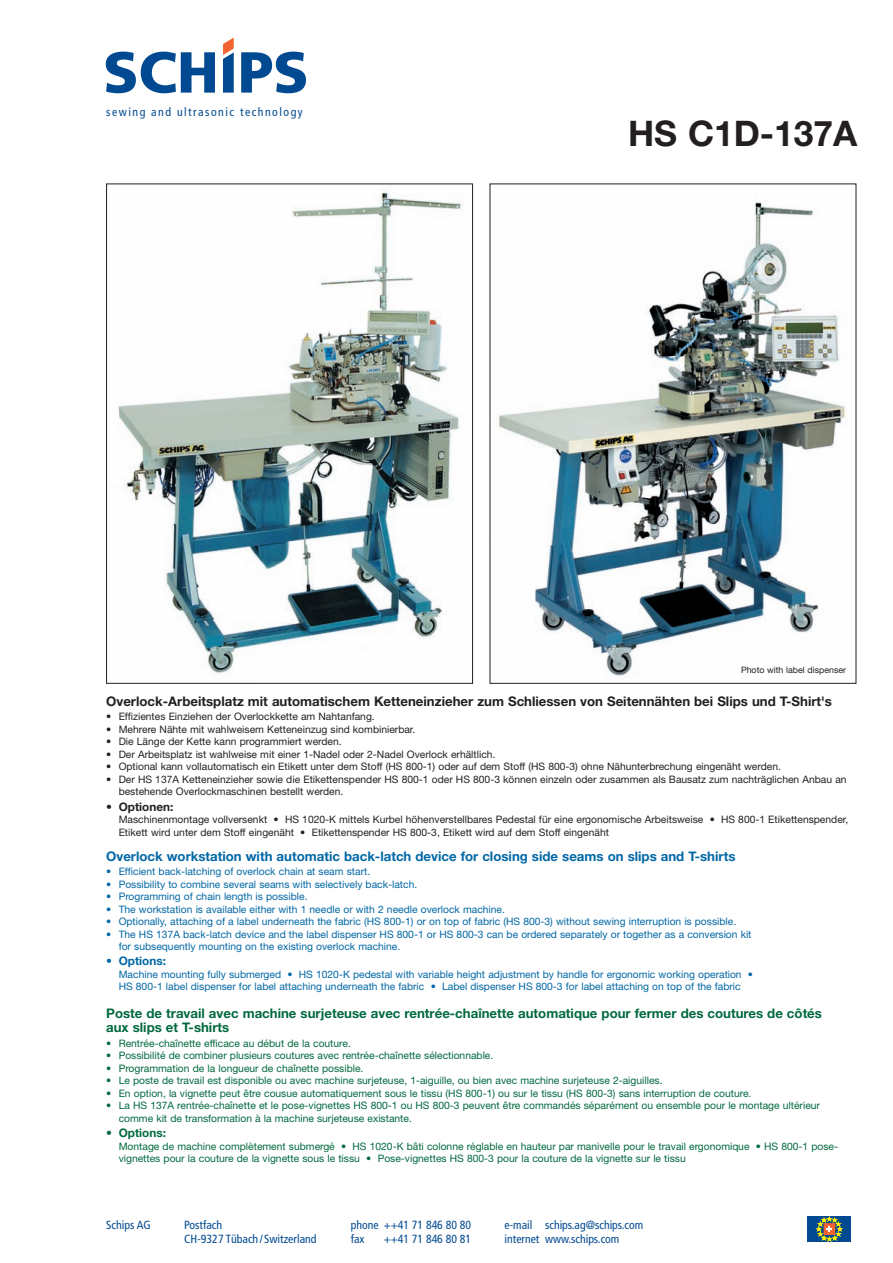
<style>
.page{position:relative;width:893px;height:1263px;background:#fff}
.page>*{position:absolute;margin:0;border:0;box-sizing:border-box;transform-origin:0 0}
.t1{font:700 35.25px "Helvetica Neue";color:#231f20}
.t2{font:700 13.2px/14.7px "Helvetica Neue";color:#00693f}
.t3{font:700 13.2px "Helvetica Neue";color:#231f20}
.t4{font:700 13.2px "Helvetica Neue";color:#0067a5}
.t5{font:condensed 11.85px/13.5px "Frutiger";color:#014990}
.t6{font:condensed 11.85px "Frutiger";letter-spacing:.125em;color:#014990}
.t7{font:700 11.7px "Helvetica Neue";color:#231f20}
.t8{font:700 11.7px "Helvetica Neue";color:#0067a5}
.t9{font:700 11.7px "Helvetica Neue";color:#00693f}
.t10{font:10.35px/12.5px "Helvetica Neue";color:#00693f}
.t11{font:10.35px/12.5px "Helvetica Neue";color:#231f20}
.t12{font:10.35px/12.5px "Helvetica Neue";color:#0067a5}
.t13{font:8.85px "Helvetica Neue";color:#231f20}
</style>
<div class="page">
<svg style="left:106px;top:52px;width:109px;height:41px"></svg>
<svg style="left:223px;top:38px;width:11px;height:55px"></svg>
<svg style="left:241px;top:52px;width:65px;height:41px"></svg>
<div style="left:808px;top:1216px;width:43px;height:26px;background:#014990"></div>
<svg style="left:816px;top:1217px;width:26px;height:24px"></svg>
<img style="left:118px;top:191px;width:345px;height:483px">
<img style="left:498px;top:202px;width:349px;height:474px">
<p class="t6" style="left:106px;top:105px;width:198px">sewing and ultrasonic technology</p>
<h1 class="t1" style="left:628px;top:112px;width:231px">HS C1D-137A</h1>
<p class="t13" style="left:741px;top:665px;width:107px">Photo with label dispenser</p>
<p class="t3" style="left:106px;top:693px;width:727px">Overlock-Arbeitsplatz mit automatischem Ketteneinzieher zum Schliessen von Seitennähten bei Slips und T-Shirt's</p>
<p class="t11" style="left:106px;top:710px;width:270px">• Effizientes Einziehen der Overlockkette am Nahtanfang.</p>
<p class="t11" style="left:106px;top:723px;width:311px">• Mehrere Nähte mit wahlweisem Ketteneinzug sind kombinierbar.</p>
<p class="t11" style="left:106px;top:735px;width:237px">• Die Länge der Kette kann programmiert werden.</p>
<p class="t11" style="left:106px;top:748px;width:391px">• Der Arbeitsplatz ist wahlweise mit einer 1-Nadel oder 2-Nadel Overlock erhältlich.</p>
<p class="t11" style="left:106px;top:760px;width:676px">• Optional kann vollautomatisch ein Etikett unter dem Stoff (HS 800-1) oder auf dem Stoff (HS 800-3) ohne Nähunterbrechung eingenäht werden.</p>
<p class="t11" style="left:119px;top:773px;width:729px;text-indent:-13px">• Der HS 137A Ketteneinzieher sowie die Etikettenspender HS 800-1 oder HS 800-3 können einzeln oder zusammen als Bausatz zum nachträglichen Anbau an bestehende Overlockmaschinen bestellt werden.</p>
<p class="t7" style="left:106px;top:799px;width:69px">• Optionen:</p>
<p class="t11" style="left:119px;top:813px;width:731px">Maschinenmontage vollversenkt • HS 1020-K mittels Kurbel höhenverstellbares Pedestal für eine ergonomische Arbeitsweise • HS 800-1 Etikettenspender,<br>Etikett wird unter dem Stoff eingenäht • Etikettenspender HS 800-3, Etikett wird auf dem Stoff eingenäht</p>
<p class="t4" style="left:106px;top:848px;width:631px">Overlock workstation with automatic back-latch device for closing side seams on slips and T-shirts</p>
<p class="t12" style="left:106px;top:865px;width:266px">• Efficient back-latching of overlock chain at seam start.</p>
<p class="t12" style="left:106px;top:877px;width:313px">• Possibility to combine several seams with selectively back-latch.</p>
<p class="t12" style="left:106px;top:890px;width:203px">• Programming of chain length is possible.</p>
<p class="t12" style="left:106px;top:902px;width:400px">• The workstation is available either with 1 needle or with 2 needle overlock machine.</p>
<p class="t12" style="left:106px;top:915px;width:631px">• Optionally, attaching of a label underneath the fabric (HS 800-1) or on top of fabric (HS 800-3) without sewing interruption is possible.</p>
<p class="t12" style="left:119px;top:927px;width:634px;text-indent:-13px">• The HS 137A back-latch device and the label dispenser HS 800-1 or HS 800-3 can be ordered separately or together as a conversion kit for subsequently mounting on the existing overlock machine.</p>
<p class="t8" style="left:106px;top:954px;width:61px">• Options:</p>
<p class="t12" style="left:119px;top:968px;width:636px">Machine mounting fully submerged • HS 1020-K pedestal with variable height adjustment by handle for ergonomic working operation •<br>HS 800-1 label dispenser for label attaching underneath the fabric • Label dispenser HS 800-3 for label attaching on top of the fabric</p>
<p class="t2" style="left:106px;top:1005px;width:717px">Poste de travail avec machine surjeteuse avec rentrée-chaînette automatique pour fermer des coutures de côtés aux slips et T-shirts</p>
<p class="t10" style="left:106px;top:1037px;width:246px">• Rentrée-chaînette efficace au début de la couture.</p>
<p class="t10" style="left:106px;top:1049px;width:389px">• Possibilité de combiner plusieurs coutures avec rentrée-chaînette sélectionnable.</p>
<p class="t10" style="left:106px;top:1062px;width:259px">• Programmation de la longueur de chaînette possible.</p>
<p class="t10" style="left:106px;top:1074px;width:558px">• Le poste de travail est disponible ou avec machine surjeteuse, 1-aiguille, ou bien avec machine surjeteuse 2-aiguilles.</p>
<p class="t10" style="left:106px;top:1087px;width:647px">• En option, la vignette peut être cousue automatiquement sous le tissu (HS 800-1) ou sur le tissu (HS 800-3) sans interruption de couture.</p>
<p class="t10" style="left:119px;top:1099px;width:703px;text-indent:-13px">• La HS 137A rentrée-chaînette et le pose-vignettes HS 800-1 ou HS 800-3 peuvent être commandés séparément ou ensemble pour le montage ultérieur comme kit de transformation à la machine surjeteuse existante.</p>
<p class="t9" style="left:106px;top:1126px;width:61px">• Options:</p>
<p class="t10" style="left:119px;top:1140px;width:721px">Montage de machine complètement submergé • HS 1020-K bâti colonne réglable en hauteur par manivelle pour le travail ergonomique • HS 800-1 pose&shy;vignettes pour la couture de la vignette sous le tissu • Pose-vignettes HS 800-3 pour la couture de la vignette sur le tissu</p>
<p class="t5" style="left:184px;top:1218px;width:134px">Postfach<br>CH-9327 Tübach / Switzerland</p>
<p class="t5" style="left:106px;top:1218px;width:46px">Schips AG</p>
<p class="t5" style="left:505px;top:1218px;width:140px">e-mail schips.ag@schips.com internet www.schips.com</p>
<p class="t5" style="left:351px;top:1218px;width:122px">phone ++41 71 846 80 80 fax</p>
<p class="t5" style="left:384px;top:1232px;width:89px">++41 71 846 80 81</p>
</div>
